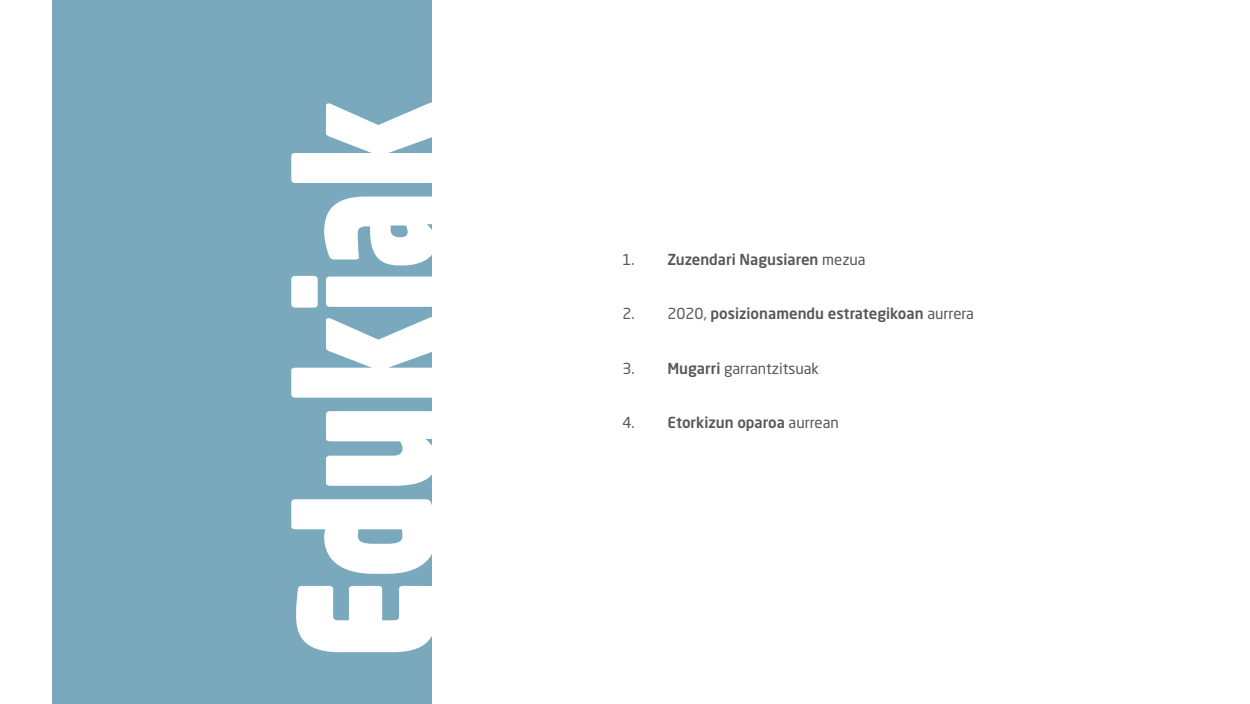
<style>
.page{position:relative;width:1250px;height:704px;background:#fff}
.page>*{position:absolute;margin:0;border:0;box-sizing:border-box;transform-origin:0 0}
.t1{font:900 183.62px "Neo Sans Std";color:#fff;scale:.74 1}
.t2{font:500 15px "Neo Sans Std";color:#56585a}
.t3{font:15px "Neo Sans Std";color:#56585a}
.s1{font-weight:400}
.s2{font-weight:500}
</style>
<div class="page">
<div style="left:52px;top:0;width:380px;height:703px;background:#7aa9bd"></div>
<h1 class="t1" style="left:244px;top:658px;width:757px;rotate:-90deg">Edukiak</h1>
<p class="t2" style="left:622px;top:250px;width:245px"><span class="s1">1.</span> Zuzendari Nagusiaren <span class="s1">mezua</span></p>
<p class="t2" style="left:622px;top:304px;width:353px"><span class="s1">2. 2020,</span> posizionamendu estrategikoan <span class="s1">aurrera</span></p>
<p class="t3" style="left:622px;top:358px;width:198px">3. <span class="s2">Mugarri</span> garrantzitsuak</p>
<p class="t2" style="left:622px;top:412px;width:218px"><span class="s1">4.</span> Etorkizun oparoa <span class="s1">aurrean</span></p>
</div>
